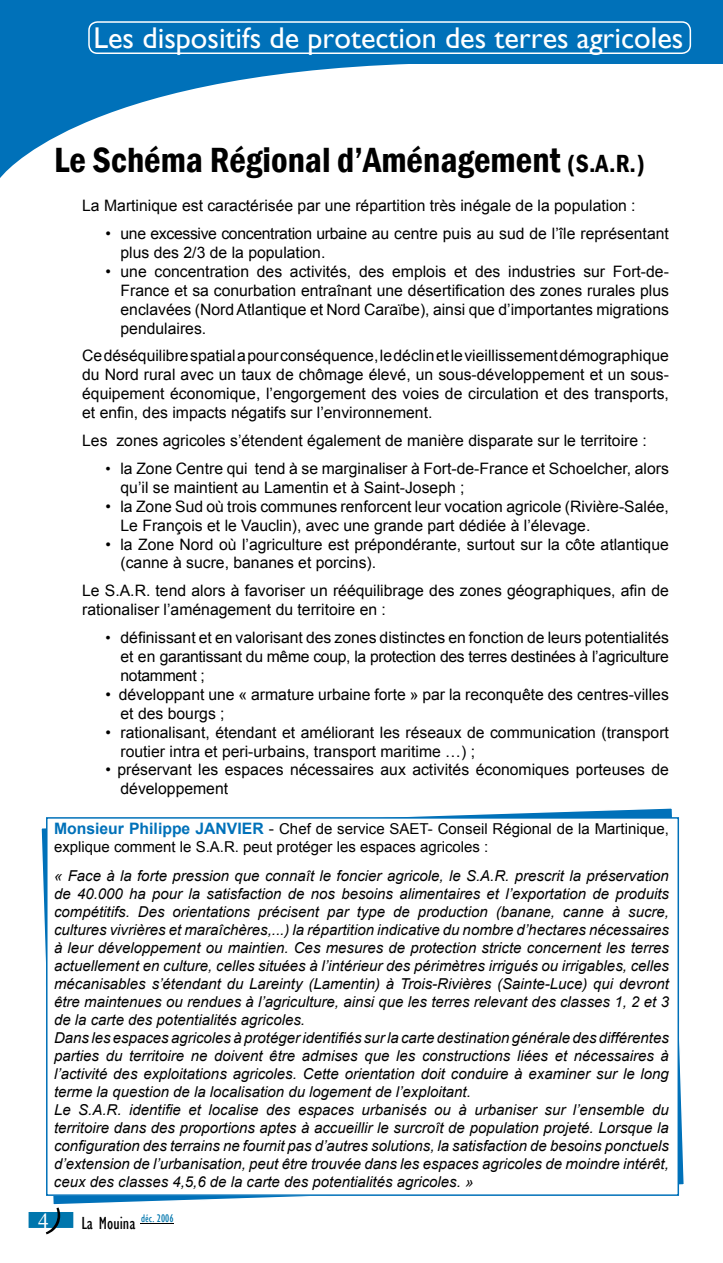
<style>
.page{position:relative;width:723px;height:1263px;background:#fff}
.page>*{position:absolute;margin:0;border:0;box-sizing:border-box;transform-origin:0 0}
.t1{font:600 condensed 36px "Franklin Gothic";color:#000}
.t2{font:30px "Gill Sans";color:#fff}
.t3{font:21.3px "Times New Roman";color:#fff}
.t4{font:condensed 18px "Gill Sans";color:#000}
.t5{font:15.75px/18.9px "Arial";color:#000}
.t6{font:italic 15px/18px "Arial";color:#000}
.t7{font:15px/18px "Arial";color:#000}
.s1{font-size:25.5px}
.s2{font-size:15px}
.s3{font-weight:700;font-size:15.75px;color:#0071b9}
.s4{font-size:15.75px}
</style>
<div class="page">
<svg style="left:41px;top:808px;width:643px;height:397px"></svg>
<div style="left:47px;top:818px;width:631px;height:377px;background:#fff"></div>
<div style="left:46px;top:817px;width:633px;height:379px;border:2px solid #0071b9"></div>
<div style="left:27px;top:1210px;width:48px;height:19px;background:#0076ad"></div>
<div style="left:26px;top:1209px;width:50px;height:22px;border:3px solid #fff"></div>
<hr style="left:141px;top:1223px;width:33px;height:1px;background:#000">
<div style="left:0;top:0;width:723px;height:63px;background:#0071b9"></div>
<svg style="left:0;top:63px;width:587px;height:115px"></svg>
<div style="left:88px;top:21px;width:603px;height:33px;border:2px solid #fff;border-radius:9px"></div>
<svg style="left:45px;top:1209px;width:20px;height:22px"></svg>
<h2 class="t2" style="left:94px;top:20px;width:591px">Les dispositifs de protection des terres agricoles</h2>
<h1 class="t1" style="left:54px;top:136px;width:592px">Le Schéma Régional d’Aménagement <span class="s1">(S.A.R.)</span></h1>
<p class="t5" style="left:82px;top:196px;width:555px">La Martinique est caractérisée par une répartition très inégale de la population :</p>
<p class="t5" style="left:120px;top:224px;width:550px;text-indent:-15px">• une excessive concentration urbaine au centre puis au sud de l’île représentant plus des 2/3 de la population.</p>
<p class="t5" style="left:120px;top:262px;width:550px;text-align:justify;text-indent:-15px">• une concentration des activités, des emplois et des industries sur Fort-de-France et sa conurbation entraînant une désertification des zones rurales plus enclavées (Nord Atlantique et Nord Caraïbe), ainsi que d’importantes migrations pendulaires.</p>
<p class="t5" style="left:82px;top:347px;width:588px;text-align:justify">Ce déséquilibre spatial a pour conséquence, le déclin et le vieillissement démographique du Nord rural avec un taux de chômage élevé, un sous-développement et un sous&shy;équipement économique, l’engorgement des voies de circulation et des transports, et enfin, des impacts négatifs sur l’environnement.</p>
<p class="t5" style="left:82px;top:431px;width:566px">Les zones agricoles s’étendent également de manière disparate sur le territoire :</p>
<p class="t5" style="left:120px;top:459px;width:550px;text-indent:-15px"><span class="s2">•</span> la Zone Centre qui tend à se marginaliser à Fort-de-France et Schoelcher, alors qu’il se maintient au Lamentin et à Saint-Joseph ;</p>
<p class="t5" style="left:120px;top:497px;width:550px;text-indent:-15px">• la Zone Sud où trois communes renforcent leur vocation agricole (Rivière-Salée,<br>Le François et le Vauclin), avec une grande part dédiée à l’élevage.</p>
<p class="t5" style="left:120px;top:535px;width:550px;text-indent:-15px">• la Zone Nord où l’agriculture est prépondérante, surtout sur la côte atlantique (canne à sucre, bananes et porcins).</p>
<p class="t5" style="left:82px;top:581px;width:588px">Le S.A.R. tend alors à favoriser un rééquilibrage des zones géographiques, afin de rationaliser l’aménagement du territoire en :</p>
<p class="t5" style="left:120px;top:628px;width:550px;text-align:justify;text-indent:-15px"><span class="s2">•</span> définissant et en valorisant des zones distinctes en fonction de leurs potentialités et en garantissant du même coup, la protection des terres destinées à l’agriculture notamment ;</p>
<p class="t5" style="left:120px;top:685px;width:550px;text-indent:-15px">• développant une « armature urbaine forte » par la reconquête des centres-villes et des bourgs ;</p>
<p class="t5" style="left:120px;top:723px;width:550px;text-indent:-15px">• rationalisant, étendant et améliorant les réseaux de communication (transport routier intra et peri-urbains, transport maritime …) ;</p>
<p class="t5" style="left:120px;top:761px;width:550px;text-indent:-15px">• préservant les espaces nécessaires aux activités économiques porteuses de développement</p>
<p class="t7" style="left:54px;top:820px;width:616px"><span class="s3">Monsieur Philippe JANVIER</span> <span class="s4">-</span> Chef de service SAET- Conseil Régional de la Martinique, explique comment le S.A.R. peut protéger les espaces agricoles :</p>
<p class="t6" style="left:54px;top:867px;width:616px">« Face à la forte pression que connaît le foncier agricole, le S.A.R. prescrit la préservation de 40.000 ha pour la satisfaction de nos besoins alimentaires et l’exportation de produits compétitifs. Des orientations précisent par type de production (banane, canne à sucre, cultures vivrières et maraîchères,...) la répartition indicative du nombre d’hectares nécessaires à leur développement ou maintien. Ces mesures de protection stricte concernent les terres actuellement en culture, celles situées à l’intérieur des périmètres irrigués ou irrigables, celles mécanisables s’étendant du Lareinty (Lamentin) à Trois-Rivières (Sainte-Luce) qui devront être maintenues ou rendues à l’agriculture, ainsi que les terres relevant des classes 1, 2 et 3 de la carte des potentialités agricoles.<br>Dans les espaces agricoles à protéger identifiés sur la carte destination générale des différentes parties du territoire ne doivent être admises que les constructions liées et nécessaires à l’activité des exploitations agricoles. Cette orientation doit conduire à examiner sur le long terme la question de la localisation du logement de l’exploitant.<br>Le S.A.R. identifie et localise des espaces urbanisés ou à urbaniser sur l’ensemble du territoire dans des proportions aptes à accueillir le surcroît de population projeté. Lorsque la configuration des terrains ne fournit pas d’autres solutions, la satisfaction de besoins ponctuels d’extension de l’urbanisation, peut être trouvée dans les espaces agricoles de moindre intérêt, ceux des classes 4,5,6 de la carte des potentialités agricoles. »</p>
<h3 class="t3" style="left:38px;top:1206px;width:12px">4</h3>
<p class="t4" style="left:81px;top:1212px;width:94px">La Mouina <sup>déc.</sup> <sup>2006</sup></p>
</div>
